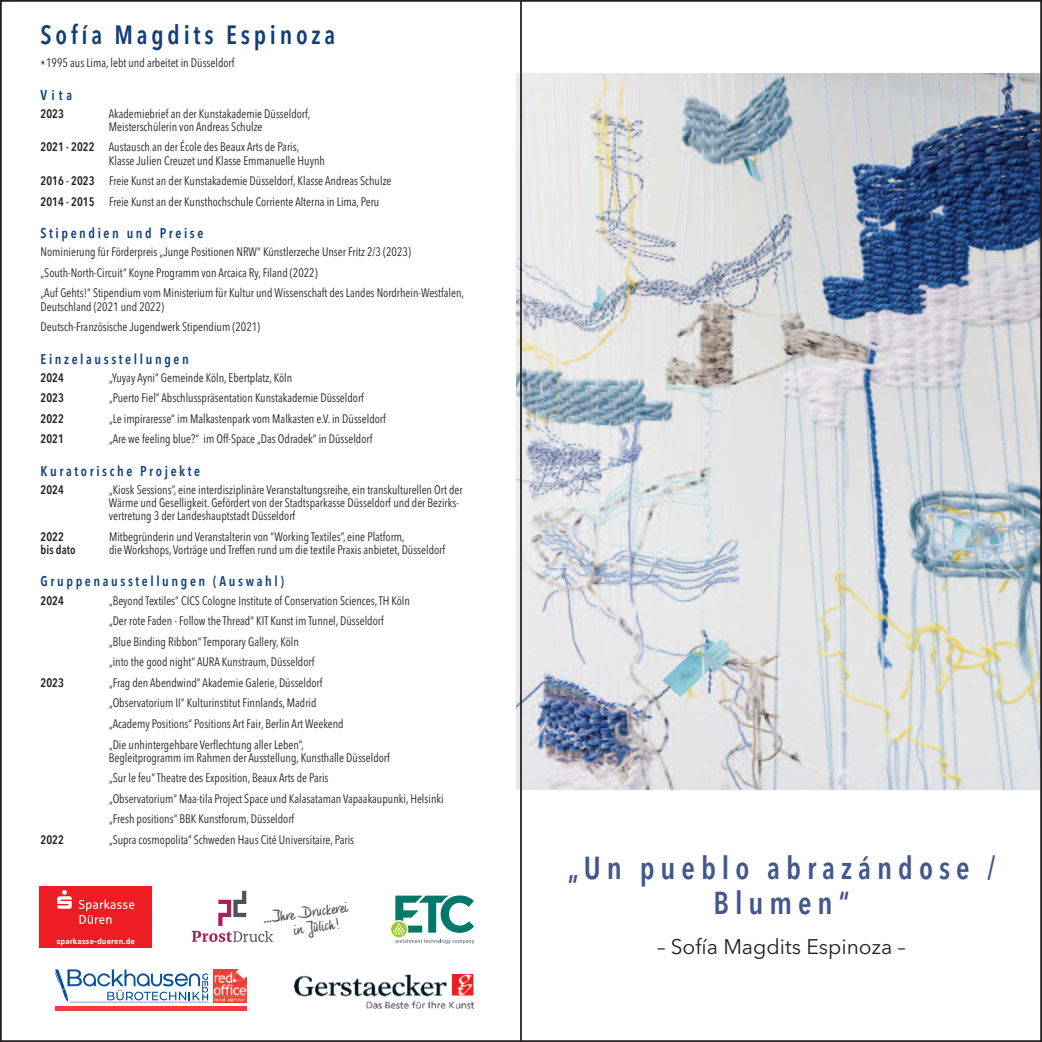
<style>
.page{position:relative;width:1042px;height:1042px;background:#fff}
.page>*{position:absolute;margin:0;border:0;box-sizing:border-box;transform-origin:0 0}
.t1{font:600 31.5px/35px "Avenir Next Condensed";letter-spacing:.2em;color:#42578b;text-align:center;scale:.95 1}
.t2{font:600 26.25px "Avenir Next Condensed";letter-spacing:.15em;color:#113f7a;scale:.95 1}
.t3{font:21px "Avenir Next";color:#231f20}
.t4{font:16.28px/15.2px "Phil Handwriting";color:#515358}
.t5{font:600 14px "Avenir Next Condensed";letter-spacing:.195em;color:#113f7a;scale:.95 1}
.t6{font:12.25px/20.7px "Avenir Next Condensed";color:#231f20;scale:.95 1}
.t7{font:600 12.25px "Avenir Next Condensed";color:#231f20;scale:.95 1}
.t8{font:700 8.05px "Sparkasse Rg";color:#fff}
.s1{font-weight:600}
</style>
<div class="page">
<img style="left:516px;top:73px;width:523px;height:716px">
<svg style="left:55px;top:969px;width:153px;height:34px"></svg>
<img style="left:214px;top:969px;width:33px;height:33px">
<hr style="left:55px;top:1006px;width:192px;height:4px;background:#ee3d3c">
<hr style="left:520px;top:0;width:2px;height:1042px;background:#231f20">
<svg style="left:391px;top:895px;width:83px;height:48px"></svg>
<div style="left:40px;top:886px;width:112px;height:61px;background:#ee1d23"></div>
<svg style="left:57px;top:890px;width:77px;height:34px"></svg>
<img style="left:295px;top:974px;width:178px;height:35px">
<svg style="left:192px;top:891px;width:81px;height:51px"></svg>
<h2 class="t2" style="left:41px;top:12px;width:312px">Sofía Magdits Espinoza</h2>
<p class="t6" style="left:41px;top:52px;width:205px">*1995 aus Lima, lebt und arbeitet in Düsseldorf</p>
<p class="t5" style="left:41px;top:83px;width:35px">Vita</p>
<p class="t7" style="left:41px;top:103px;width:26px">2023</p>
<p class="t6" style="left:109px;top:106px;width:214px;line-height:13.1px">Akademiebrief an der Kunstakademie Düsseldorf,<br>Meisterschülerin von Andreas Schulze</p>
<p class="t6" style="left:109px;top:140px;width:229px;line-height:13.1px;text-indent:-68px"><span class="s1">2021 - 2022</span> Austausch an der École des Beaux Arts de Paris,<br>Klasse Julien Creuzet und Klasse Emmanuelle Huynh</p>
<p class="t6" style="left:41px;top:170px;width:371px"><span class="s1">2016 - 2023</span> Freie Kunst an der Kunstakademie Düsseldorf, Klasse Andreas Schulze<br><span class="s1">2014 - 2015</span> Freie Kunst an der Kunsthochschule Corriente Alterna in Lima, Peru</p>
<p class="t5" style="left:41px;top:221px;width:173px">Stipendien und Preise</p>
<p class="t6" style="left:41px;top:241px;width:447px">Nominierung für Förderpreis „Junge Positionen NRW“ Künstlerzeche Unser Fritz 2/3 (2023) „South-North-Circuit“ Koyne Programm von Arcaica Ry,Filand (2022)<br>„Auf Gehts!“ Stipendium vom Ministerium für Kultur und Wissenschaft des Landes Nordrhein-Westfalen,</p>
<p class="t6" style="left:41px;top:295px;width:233px">Deutschland (2021 und 2022)<br>Deutsch-Französische Jugendwerk Stipendium (2021)</p>
<p class="t5" style="left:41px;top:347px;width:157px">Einzelausstellungen</p>
<p class="t7" style="left:41px;top:367px;width:26px">2024</p>
<p class="t6" style="left:109px;top:366px;width:194px">„Yuyay Ayni“ Gemeinde Köln, Ebertplatz, Köln</p>
<p class="t7" style="left:41px;top:387px;width:26px">2023</p>
<p class="t6" style="left:109px;top:387px;width:270px">„Puerto Fiel” Abschlusspräsentation Kunstakademie Düsseldorf</p>
<p class="t7" style="left:41px;top:408px;width:26px">2022</p>
<p class="t6" style="left:109px;top:408px;width:293px">„Le impiraresse“ im Malkastenpark vom Malkasten e.V. in Düsseldorf</p>
<p class="t7" style="left:41px;top:428px;width:26px">2021</p>
<p class="t6" style="left:109px;top:428px;width:279px">„Are we feeling blue?“ im Off-Space „Das Odradek“ in Düsseldorf</p>
<p class="t5" style="left:41px;top:459px;width:169px">Kuratorische Projekte</p>
<p class="t7" style="left:41px;top:479px;width:26px">2024</p>
<p class="t6" style="left:109px;top:482px;width:374px;line-height:13.1px">„Kiosk Sessions”, eine interdisziplinäre Veranstaltungsreihe, ein transkulturellen Ort der<br>Wärme und Geselligkeit. Gefördert von der Stadtsparkasse Düsseldorf und der Bezirks&shy;vertretung 3 der Landeshauptstadt Düsseldorf</p>
<p class="t7" style="left:41px;top:526px;width:26px">2022</p>
<p class="t6" style="left:109px;top:526px;width:313px">Mitbegründerin und Veranstalterin von “Working Textiles”, eine Platform,</p>
<p class="t7" style="left:41px;top:539px;width:38px">bis dato</p>
<p class="t6" style="left:109px;top:539px;width:355px">die Workshops, Vorträge und Treffen rund um die textile Praxis anbietet, Düsseldorf</p>
<p class="t5" style="left:41px;top:569px;width:258px">Gruppenausstellungen (Auswahl)</p>
<p class="t7" style="left:41px;top:590px;width:26px">2024</p>
<p class="t6" style="left:109px;top:589px;width:318px">„Beyond Textiles“ CICS Cologne Institute of Conservation Sciences,TH Köln „Der rote Faden - Follow the Thread“ KIT Kunst im Tunnel, Düsseldorf<br>„Blue Binding Ribbon“ Temporary Gallery, Köln<br>„into the good night“ AURA Kunstraum, Düsseldorf</p>
<p class="t7" style="left:41px;top:672px;width:26px">2023</p>
<p class="t6" style="left:109px;top:671px;width:248px">„Frag den Abendwind“ Akademie Galerie, Düsseldorf „Observatorium II“ Kulturinstitut Finnlands, Madrid „Academy Positions“ Positions Art Fair, Berlin Art Weekend „Die unhintergehbare Verflechtung aller Leben“,</p>
<p class="t6" style="left:109px;top:746px;width:354px">Begleitprogramm im Rahmen der Ausstellung, Kunsthalle Düsseldorf<br>„Sur le feu“ Theatre des Exposition, Beaux Arts de Paris<br>„Observatorium“ Maa-tila Project Space und Kalasataman Vapaakaupunki, Helsinki „Fresh positions“ BBK Kunstforum, Düsseldorf</p>
<p class="t7" style="left:41px;top:829px;width:26px">2022</p>
<p class="t6" style="left:109px;top:829px;width:260px">„Supra cosmopolita” Schweden Haus Cité Universitaire, Paris</p>
<p class="t8" style="left:57px;top:935px;width:80px">sparkasse-dueren.de</p>
<h3 class="t4" style="left:290px;top:906px;width:58px;text-indent:-29px;rotate:-8deg">…Ihre Druckerei in Jülich!</h3>
<h1 class="t1" style="left:568px;top:849px;width:451px">„Un pueblo abrazándose /<br>Blumen“</h1>
<h3 class="t3" style="left:657px;top:929px;width:250px">– Sofía Magdits Espinoza –</h3>
</div>
